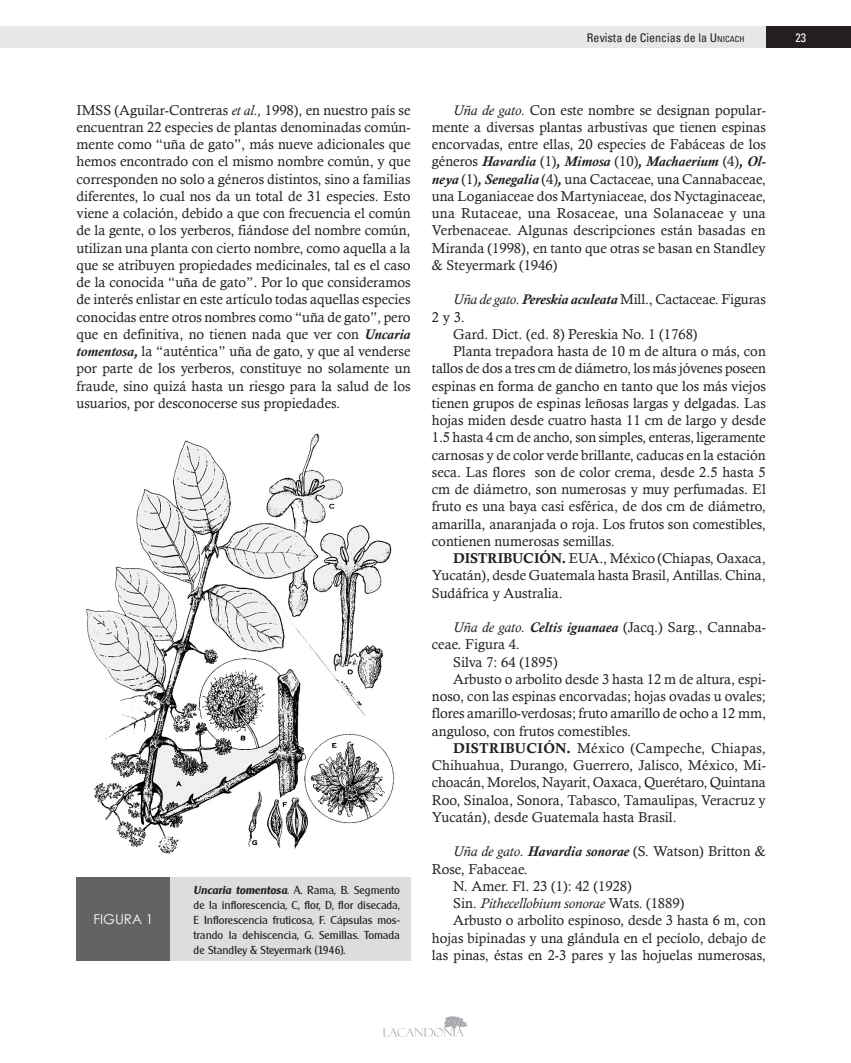
<style>
.page{position:relative;width:851px;height:1063px;background:#fff}
.page>*{position:absolute;margin:0;border:0;box-sizing:border-box;transform-origin:0 0}
.t1{font:14.25px/17.2px "Calisto";color:#231f20;text-align:justify}
.t2{font:14.25px "Calisto";letter-spacing:.02em;color:#231f20}
.t3{font:italic 14.25px "Calisto";color:#231f20}
.t4{font:13.5px "Century Gothic";color:#fff}
.t5{font:condensed 12px "Univers";color:#231f20}
.t6{font:condensed 12px "Univers";color:#fff}
.t7{font:11.25px/15px "Clarity Gothic SF";color:#231f20;text-align:justify}
.s1{font-style:inherit}
.s2{font-size:8.4px}
.s3{font-style:italic}
.s4{font-weight:700;font-style:italic}
.s5{font-family:"Clarity Gothic SF Bold";font-style:italic}
.s6{font-family:"Calis MT Bol"}
.s7{font-style:normal}
</style>
<div class="page">
<div style="left:0;top:27px;width:850px;height:21px;background:#e6e7e9"></div>
<div style="left:765px;top:27px;width:85px;height:21px;background:#231f20"></div>
<svg style="left:383px;top:1016px;width:85px;height:21px"></svg>
<img style="left:86px;top:433px;width:308px;height:421px">
<div style="left:77px;top:878px;width:333px;height:83px;background:#dcdddf"></div>
<div style="left:77px;top:878px;width:93px;height:83px;background:#636366"></div>
<p class="t5" style="left:587px;top:30px;width:159px">Revista de Ciencias de la <span class="s1">U</span><span class="s2">NICACH</span></p>
<p class="t6" style="left:795px;top:30px;width:12px">23</p>
<p class="t1" style="left:77px;top:101px;width:335px">IMSS (Aguilar-Contreras <span class="s3">et al.,</span> 1998), en nuestro país se encuentran 22 especies de plantas denominadas común&shy;mente como “uña de gato”, más nueve adicionales que hemos encontrado con el mismo nombre común, y que corresponden no solo a géneros distintos, sino a familias diferentes, lo cual nos da un total de 31 especies. Esto viene a colación, debido a que con frecuencia el común de la gente, o los yerberos, fiándose del nombre común, utilizan una planta con cierto nombre, como aquella a la que se atribuyen propiedades medicinales, tal es el caso de la conocida “uña de gato”. Por lo que consideramos de interés enlistar en este artículo todas aquellas especies conocidas entre otros nombres como “uña de gato”, pero que en definitiva, no tienen nada que ver con <span class="s4">Uncaria tomentosa,</span> la “auténtica” uña de gato, y que al venderse por parte de los yerberos, constituye no solamente un fraude, sino quizá hasta un riesgo para la salud de los usuarios, por desconocerse sus propiedades.</p>
<p class="t4" style="left:94px;top:911px;width:61px">FIGURA 1</p>
<p class="t7" style="left:193px;top:883px;width:208px"><span class="s5">Uncaria tomentosa</span>. A. Rama, B. Segmento de la inflorescencia, C, flor, D, flor disecada, E Inflorescencia fruticosa, F. Cápsulas mos&shy;trando la dehiscencia, G. Semillas. Tomada de Standley &amp; Steyermark (1946).</p>
<p class="t1" style="left:432px;top:101px;width:335px;text-indent:21px"><span class="s3">Uña de gato.</span> Con este nombre se designan popular&shy;mente a diversas plantas arbustivas que tienen espinas encorvadas, entre ellas, 20 especies de Fabáceas de los géneros <span class="s4">Havardia</span> (1)<span class="s4">, Mimosa</span> (10)<span class="s4">, Machaerium</span> (4)<span class="s4">, Ol&shy;neya</span> (1)<span class="s4">, Senegalia</span> (4)<span class="s4">,</span> una Cactaceae, una Cannabaceae, una Loganiaceae dos Martyniaceae, dos Nyctaginaceae, una Rutaceae, una Rosaceae, una Solanaceae y una Verbenaceae. Algunas descripciones están basadas en Miranda (1998), en tanto que otras se basan en Standley &amp; Steyermark (1946)</p>
<p class="t1" style="left:453px;top:291px;width:314px"><span class="s3">Uña de gato.</span> <span class="s4">Pereskia aculeata</span> Mill., Cactaceae. Figuras</p>
<p class="t1" style="left:432px;top:308px;width:35px">2 y 3.</p>
<p class="t1" style="left:453px;top:325px;width:246px">Gard. Dict. (ed. 8) Pereskia No. 1 (1768)</p>
<p class="t1" style="left:453px;top:343px;width:314px">Planta trepadora hasta de 10 m de altura o más, con</p>
<p class="t1" style="left:432px;top:360px;width:335px">tallos de dos a tres cm de diámetro, los más jóvenes poseen</p>
<p class="t1" style="left:432px;top:377px;width:335px">espinas en forma de gancho en tanto que los más viejos</p>
<p class="t1" style="left:432px;top:394px;width:335px">tienen grupos de espinas leñosas largas y delgadas. Las</p>
<p class="t1" style="left:432px;top:412px;width:335px">hojas miden desde cuatro hasta 11 cm de largo y desde</p>
<p class="t1" style="left:432px;top:429px;width:335px">1.5 hasta 4 cm de ancho, son simples, enteras, ligeramente</p>
<p class="t1" style="left:432px;top:446px;width:335px">carnosas y de color verde brillante, caducas en la estación</p>
<p class="t1" style="left:432px;top:463px;width:335px">seca. Las flores son de color crema, desde 2.5 hasta 5</p>
<p class="t1" style="left:432px;top:481px;width:335px">cm de diámetro, son numerosas y muy perfumadas. El</p>
<p class="t1" style="left:432px;top:498px;width:335px">fruto es una baya casi esférica, de dos cm de diámetro,</p>
<p class="t1" style="left:432px;top:515px;width:335px">amarilla, anaranjada o roja. Los frutos son comestibles,</p>
<p class="t1" style="left:432px;top:532px;width:184px">contienen numerosas semillas.</p>
<p class="t1" style="left:453px;top:550px;width:314px"><span class="s6">DISTRIBUCIÓN.</span> EUA., México (Chiapas, Oaxaca,</p>
<p class="t1" style="left:432px;top:567px;width:335px">Yucatán), desde Guatemala hasta Brasil, Antillas. China,</p>
<p class="t1" style="left:432px;top:584px;width:133px">Sudáfrica y Australia.</p>
<p class="t1" style="left:453px;top:619px;width:314px"><span class="s3">Uña de gato.</span> <span class="s4">Celtis iguanaea</span> (Jacq.) Sarg., Cannaba-</p>
<p class="t1" style="left:432px;top:636px;width:90px">ceae. Figura 4.</p>
<p class="t1" style="left:453px;top:653px;width:106px">Silva 7: 64 (1895)</p>
<p class="t1" style="left:453px;top:670px;width:314px">Arbusto o arbolito desde 3 hasta 12 m de altura, espi-</p>
<p class="t1" style="left:432px;top:688px;width:335px">noso, con las espinas encorvadas; hojas ovadas u ovales;</p>
<p class="t1" style="left:432px;top:705px;width:335px">flores amarillo-verdosas; fruto amarillo de ocho a 12 mm,</p>
<p class="t1" style="left:432px;top:722px;width:201px">anguloso, con frutos comestibles.</p>
<p class="t2" style="left:453px;top:740px;width:314px"><span class="s6">DISTRIBUCIÓN.</span> México (Campeche, Chiapas,</p>
<p class="t1" style="left:432px;top:757px;width:335px">Chihuahua, Durango, Guerrero, Jalisco, México, Mi-</p>
<p class="t1" style="left:432px;top:774px;width:335px">choacán, Morelos, Nayarit, Oaxaca, Querétaro, Quintana</p>
<p class="t1" style="left:432px;top:791px;width:335px">Roo, Sinaloa, Sonora, Tabasco, Tamaulipas, Veracruz y</p>
<p class="t1" style="left:432px;top:808px;width:246px">Yucatán), desde Guatemala hasta Brasil.</p>
<p class="t1" style="left:453px;top:843px;width:314px"><span class="s3">Uña de gato.</span> <span class="s4">Havardia sonorae</span> (S. Watson) Britton &amp;</p>
<p class="t1" style="left:432px;top:860px;width:97px">Rose, Fabaceae.</p>
<p class="t1" style="left:453px;top:877px;width:180px">N. Amer. Fl. 23 (1): 42 (1928)</p>
<p class="t3" style="left:453px;top:895px;width:233px"><span class="s7">Sin.</span> Pithecellobium sonorae <span class="s7">Wats. (1889)</span></p>
<p class="t1" style="left:453px;top:912px;width:314px">Arbusto o arbolito espinoso, desde 3 hasta 6 m, con</p>
<p class="t1" style="left:432px;top:929px;width:335px">hojas bipinadas y una glándula en el pecíolo, debajo de</p>
<p class="t1" style="left:432px;top:946px;width:335px">las pinas, éstas en 2-3 pares y las hojuelas numerosas,</p>
</div>
